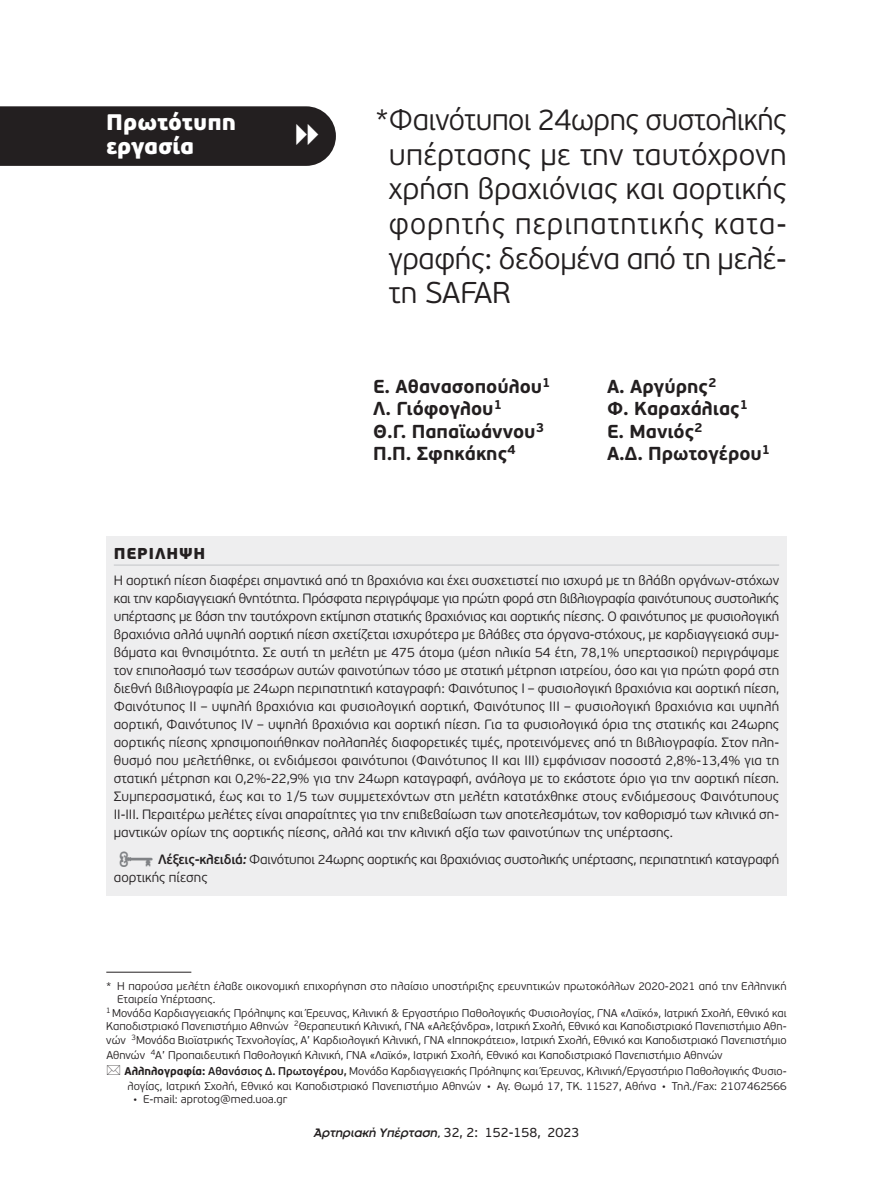
<style>
.page{position:relative;width:893px;height:1191px;background:#fff}
.page>*{position:absolute;margin:0;border:0;box-sizing:border-box;transform-origin:0 0}
.t1{font:300 30px/34.5px "PF Beau Sans Pro";color:#231f20;text-align:justify}
.t2{font:900 30px "PF Beau Sans Pro";color:#fff}
.t3{font:900 22.5px/24px "PF Beau Sans Pro";color:#fff}
.t4{font:700 18.75px "PF Beau Sans Pro";color:#231f20}
.t5{font:900 15.75px "PF Beau Sans Pro";letter-spacing:.05em;color:#231f20}
.t6{font:300 13.5px/18px "PF Beau Sans Pro";letter-spacing:-.015em;color:#231f20;text-align:justify}
.t7{font:italic 13.5px "Kp Uranus T";color:#231f20}
.t8{font:300 11.25px/16.2px "PF Beau Sans Pro";color:#231f20}
.s1{font-weight:600}
.s2{font-weight:600;font-style:italic}
.s3{font-weight:700}
.s4{font-family:"PF Beau Sans Pro";font-style:normal}
</style>
<div class="page">
<div style="left:106px;top:536px;width:681px;height:359px;background:#eeeeef"></div>
<hr style="left:114px;top:564px;width:665px;height:2px;background:#d1d2d4">
<hr style="left:106px;top:971px;width:85px;height:1px;background:#231f20">
<div style="left:0;top:106px;width:336px;height:60px;background:#231f20"></div>
<h2 class="t3" style="left:106px;top:111px;width:131px">Πρωτότυπη εργασία</h2>
<h1 class="t2" style="left:293px;top:116px;width:28px">•</h1>
<h1 class="t1" style="left:389px;top:103px;width:399px;text-indent:-14px">*Φαινότυποι 24ωρης συστολικής υπέρτασης με την ταυτόχρονη χρήση βραχιόνιας και αορτικής φορητής περιπατητικής κατα&shy;γραφής: δεδομένα από τη μελέ&shy;τη SAFAR</h1>
<h3 class="t4" style="left:373px;top:375px;width:179px">E. Αθανασοπούλου<sup>1</sup></h3>
<h3 class="t4" style="left:607px;top:375px;width:111px">Α. Αργύρης<sup>2</sup></h3>
<h3 class="t4" style="left:373px;top:397px;width:131px">Λ. Γιόφογλου<sup>1</sup></h3>
<h3 class="t4" style="left:607px;top:397px;width:143px">Φ. Καραχάλιας<sup>1</sup></h3>
<h3 class="t4" style="left:373px;top:420px;width:173px">Θ.Γ. Παπαϊωάννου<sup>3</sup></h3>
<h3 class="t4" style="left:607px;top:420px;width:97px">Ε. Μανιός<sup>2</sup></h3>
<h3 class="t4" style="left:373px;top:442px;width:144px">Π.Π. Σφηκάκης<sup>4</sup></h3>
<h3 class="t4" style="left:607px;top:442px;width:165px">Α.Δ. Πρωτογέρου<sup>1</sup></h3>
<p class="t5" style="left:114px;top:543px;width:93px">ΠΕΡΙΛΗΨΗ</p>
<p class="t6" style="left:114px;top:571px;width:667px">Η αορτική πίεση διαφέρει σημαντικά από τη βραχιόνια και έχει συσχετιστεί πιο ισχυρά με τη βλάβη οργάνων-στόχων και την καρδιαγγειακή θνητότητα. Πρόσφατα περιγράψαμε για πρώτη φορά στη βιβλιογραφία φαινότυπους συστολικής υπέρτασης με βάση την ταυτόχρονη εκτίμηση στατικής βραχιόνιας και αορτικής πίεσης. Ο φαινότυπος με φυσιολογική βραχιόνια αλλά υψηλή αορτική πίεση σχετίζεται ισχυρότερα με βλάβες στα όργανα-στόχους, με καρδιαγγειακά συμ&shy;βάματα και θνησιμότητα. Σε αυτή τη μελέτη με 475 άτομα (μέση ηλικία 54 έτη, 78,1% υπερτασικοί) περιγράψαμε τον επιπολασμό των τεσσάρων αυτών φαινοτύπων τόσο με στατική μέτρηση ιατρείου, όσο και για πρώτη φορά στη διεθνή βιβλιογραφία με 24ωρη περιπατητική καταγραφή: Φαινότυπος Ι – φυσιολογική βραχιόνια και αορτική πίεση, Φαινότυπος ΙΙ – υψηλή βραχιόνια και φυσιολογική αορτική, Φαινότυπος ΙΙΙ – φυσιολογική βραχιόνια και υψηλή αορτική, Φαινότυπος ΙV – υψηλή βραχιόνια και αορτική πίεση. Για τα φυσιολογικά όρια της στατικής και 24ωρης αορτικής πίεσης χρησιμοποιήθηκαν πολλαπλές διαφορετικές τιμές, προτεινόμενες από τη βιβλιογραφία. Στον πλη&shy;θυσμό που μελετήθηκε, οι ενδιάμεσοι φαινότυποι (Φαινότυπος ΙΙ και ΙΙΙ) εμφάνισαν ποσοστά 2,8%-13,4% για τη στατική μέτρηση και 0,2%-22,9% για την 24ωρη καταγραφή, ανάλογα με το εκάστοτε όριο για την αορτική πίεση.<br>Συμπερασματικά, έως και το 1/5 των συμμετεχόντων στη μελέτη κατατάχθηκε στους ενδιάμεσους Φαινότυπους ΙΙ-ΙΙΙ. Περαιτέρω μελέτες είναι απαραίτητες για την επιβεβαίωση των αποτελεσμάτων, τον καθορισμό των κλινικά ση&shy;μαντικών ορίων της αορτικής πίεσης, αλλά και την κλινική αξία των φαινοτύπων της υπέρτασης.</p>
<p class="t6" style="left:114px;top:850px;width:667px;text-indent:44px"><span class="s1">Λέξεις-κλειδιά</span><span class="s2">:</span> Φαινότυποι 24ωρης αορτικής και βραχιόνιας συστολικής υπέρτασης, περιπατητική καταγραφή αορτικής πίεσης</p>
<p class="t8" style="left:106px;top:977px;width:682px">* H παρούσα μελέτη έλαβε οικονομική επιχορήγηση στο πλαίσιο υποστήριξης ερευνητικών πρωτοκόλλων 2020-2021 από την Ελληνική</p>
<p class="t8" style="left:117px;top:991px;width:100px">Εταιρεία Υπέρτασης.</p>
<p class="t8" style="left:106px;top:1004px;width:682px"><sup>1</sup>Μονάδα Καρδιαγγειακής Πρόληψης και Έρευνας, Κλινική &amp; Εργαστήριο Παθολογικής Φυσιολογίας, ΓΝΑ «Λαϊκό», Ιατρική Σχολή, Εθνικό και</p>
<p class="t8" style="left:106px;top:1018px;width:682px">Καποδιστριακό Πανεπιστήμιο Αθηνών <sup>2</sup>Θεραπευτική Κλινική, ΓΝΑ «Αλεξάνδρα», Ιατρική Σχολή, Εθνικό και Καποδιστριακό Πανεπιστήμιο Αθη-</p>
<p class="t8" style="left:106px;top:1031px;width:682px">νών <sup>3</sup>Μονάδα Βιοϊατρικής Τεχνολογίας, Α’ Καρδιολογική Κλινική, ΓΝΑ «Ιπποκράτειο», Ιατρική Σχολή, Εθνικό και Καποδιστριακό Πανεπιστήμιο</p>
<p class="t8" style="left:124px;top:1047px;width:664px;text-indent:-18px">Αθηνών <sup>4</sup>Α’ Προπαιδευτική Παθολογική Κλινική, ΓΝΑ «Λαϊκό», Ιατρική Σχολή, Εθνικό και Καποδιστριακό Πανεπιστήμιο Αθηνών<br><span class="s3">Αλληλογραφία:</span> <span class="s1">Aθανάσιος Δ. Πρωτογέρου,</span> Μονάδα Καρδιαγγειακής Πρόληψης και Έρευνας, Κλινική/Εργαστήριο Παθολογικής Φυσιο-</p>
<p class="t8" style="left:128px;top:1077px;width:661px">λογίας, Ιατρική Σχολή, Εθνικό και Καποδιστριακό Πανεπιστήμιο Αθηνών • Αγ. Θωμά 17, TK. 11527, Αθήνα • Τηλ./Fax: 2107462566</p>
<p class="t8" style="left:133px;top:1091px;width:156px">• E-mail: aprotog@med.uoa.gr</p>
<p class="t7" style="left:314px;top:1126px;width:267px">Αρτηριακή Υπέρταση, <span class="s4">32, 2: 152-158, 2023</span></p>
</div>
